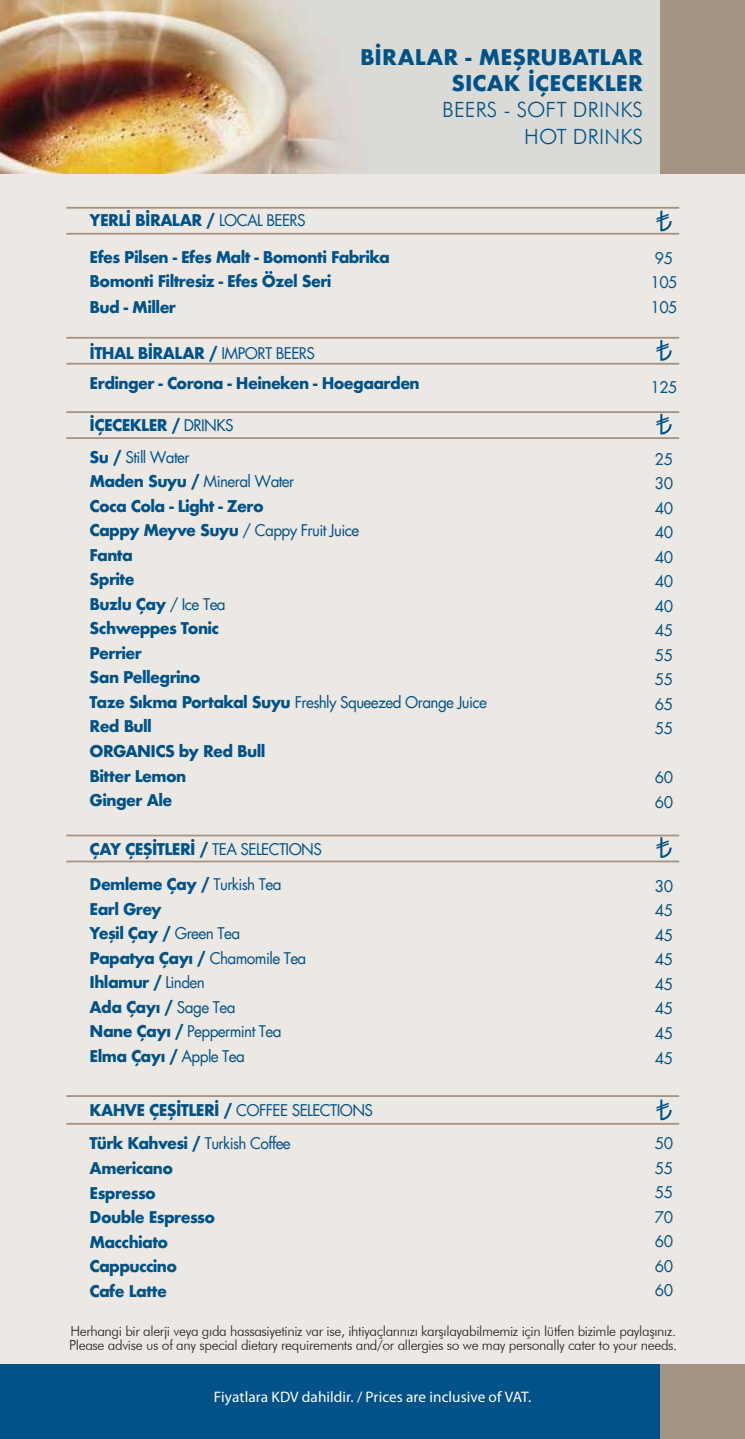
<style>
.page{position:relative;width:745px;height:1439px;background:#fff}
.page>*{position:absolute;margin:0;border:0;box-sizing:border-box;transform-origin:0 0}
.t1{font:700 21px/26.2px "Futura";color:#005288;text-align:right}
.t2{font:300 21px/26.2px "Futura BT";letter-spacing:.01em;color:#005288;text-align:right}
.t3{font:700 15.75px/24.5px "Futura";letter-spacing:-.04em;color:#005288}
.t4{font:15.75px/24.5px "Futura";letter-spacing:-.04em;color:#005288}
.t5{font:15.22px "Myriad Pro";letter-spacing:.005em;color:#fff}
.t6{font:300 14px/14px "Futura BT";letter-spacing:-.025em;color:#231f20}
.s1{font-weight:400}
.s2{font-weight:700}
</style>
<div class="page">
<div style="left:0;top:0;width:744px;height:1439px;background:#ece8e4"></div>
<img style="left:0;top:0;width:660px;height:174px">
<div style="left:660px;top:0;width:84px;height:174px;background:#a59483"></div>
<div style="left:0;top:1364px;width:744px;height:75px;background:#005288"></div>
<div style="left:660px;top:1364px;width:84px;height:75px;background:#a59483"></div>
<hr style="left:66px;top:207px;width:612px;height:2px;background:#a59483">
<hr style="left:66px;top:233px;width:612px;height:2px;background:#a59483">
<hr style="left:66px;top:337px;width:612px;height:2px;background:#a59483">
<hr style="left:66px;top:363px;width:612px;height:2px;background:#a59483">
<hr style="left:66px;top:411px;width:612px;height:2px;background:#a59483">
<hr style="left:66px;top:437px;width:612px;height:2px;background:#a59483">
<hr style="left:66px;top:834px;width:612px;height:2px;background:#a59483">
<hr style="left:66px;top:860px;width:612px;height:2px;background:#a59483">
<hr style="left:66px;top:1095px;width:612px;height:2px;background:#a59483">
<hr style="left:66px;top:1123px;width:612px;height:1px;background:#a59483">
<svg style="left:656px;top:211px;width:15px;height:20px"></svg>
<svg style="left:656px;top:340px;width:15px;height:21px"></svg>
<svg style="left:656px;top:414px;width:15px;height:20px"></svg>
<svg style="left:656px;top:837px;width:15px;height:21px"></svg>
<svg style="left:656px;top:1099px;width:15px;height:21px"></svg>
<h1 class="t1" style="left:360px;top:44px;width:284px">BİRALAR - MEŞRUBATLAR<br>SICAK İÇECEKLER</h1>
<h1 class="t2" style="left:442px;top:97px;width:202px">BEERS - SOFT DRINKS<br>HOT DRINKS</h1>
<p class="t3" style="left:90px;top:208px;width:217px">YERLİ BİRALAR / <span class="s1">LOCAL BEERS</span></p>
<p class="t3" style="left:90px;top:244px;width:301px">Efes Pilsen - Efes Malt - Bomonti Fabrika<br>Bomonti Filtresiz - Efes Özel Seri</p>
<p class="t3" style="left:90px;top:295px;width:88px">Bud - Miller</p>
<p class="t3" style="left:90px;top:338px;width:331px;line-height:29.8px">İTHAL BİRALAR / <span class="s1">IMPORT BEERS<br></span>Erdinger - Corona - Heineken - Hoegaarden</p>
<p class="t4" style="left:90px;top:409px;width:145px;line-height:31.5px"><span class="s2">İÇECEKLER /</span> DRINKS<br><span class="s2">Su /</span> Still Water</p>
<p class="t3" style="left:90px;top:469px;width:399px">Maden Suyu / <span class="s1">Mineral Water<br></span>Coca Cola - Light - Zero<br>Cappy Meyve Suyu <span class="s1">/ Cappy Fruit Juice<br></span>Fanta<br>Sprite<br>Buzlu Çay <span class="s1">/ Ice Tea<br></span>Schweppes Tonic<br>Perrier<br>San Pellegrino<br>Taze Sıkma Portakal Suyu <span class="s1">Freshly Squeezed Orange Juice<br></span>Red Bull<br>ORGANICS by Red Bull<br>Bitter Lemon<br>Ginger Ale</p>
<p class="t3" style="left:90px;top:837px;width:234px">ÇAY ÇEŞİTLERİ / <span class="s1">TEA SELECTIONS</span></p>
<p class="t3" style="left:90px;top:872px;width:218px">Demleme Çay / <span class="s1">Turkish Tea<br></span>Earl Grey<br>Yeşil Çay / <span class="s1">Green Tea<br></span>Papatya Çayı / <span class="s1">Chamomile Tea<br></span>Ihlamur / <span class="s1">Linden<br></span>Ada Çayı / <span class="s1">Sage Tea<br></span>Nane Çayı / <span class="s1">Peppermint Tea<br></span>Elma Çayı / <span class="s1">Apple Tea</span></p>
<p class="t4" style="left:90px;top:1093px;width:285px;line-height:33.2px"><span class="s2">KAHVE ÇEŞİTLERİ /</span> COFFEE SELECTIONS<br><span class="s2">Türk Kahvesi /</span> Turkish Coffee</p>
<p class="t3" style="left:90px;top:1155px;width:127px">Americano<br>Espresso<br>Double Espresso<br>Macchiato<br>Cappuccino<br>Cafe Latte</p>
<p class="t4" style="left:650px;top:246px;width:29px">95<br>105<br>105</p>
<p class="t4" style="left:650px;top:374px;width:29px">125</p>
<p class="t4" style="left:654px;top:446px;width:20px;text-align:justify">25<br>30<br>40<br>40<br>40<br>40<br>40<br>45<br>55<br>55<br>65<br>55</p>
<p class="t4" style="left:654px;top:765px;width:20px">60<br>60</p>
<p class="t4" style="left:654px;top:873px;width:20px;text-align:justify">30<br>45<br>45<br>45<br>45<br>45<br>45<br>45</p>
<p class="t4" style="left:654px;top:1131px;width:20px;text-align:justify">50<br>55<br>55<br>70<br>60<br>60<br>60</p>
<p class="t6" style="left:69px;top:1323px;width:609px">Herhangi bir alerji veya gıda hassasiyetiniz var ise, ihtiyaçlarınızı karşılayabilmemiz için lütfen bizimle paylaşınız.<br>Please advise us of any special dietary requirements and/or allergies so we may personally cater to your needs.</p>
<p class="t5" style="left:214px;top:1388px;width:319px">Fiyatlara KDV dahildir. / Prices are inclusive of VAT.</p>
</div>
